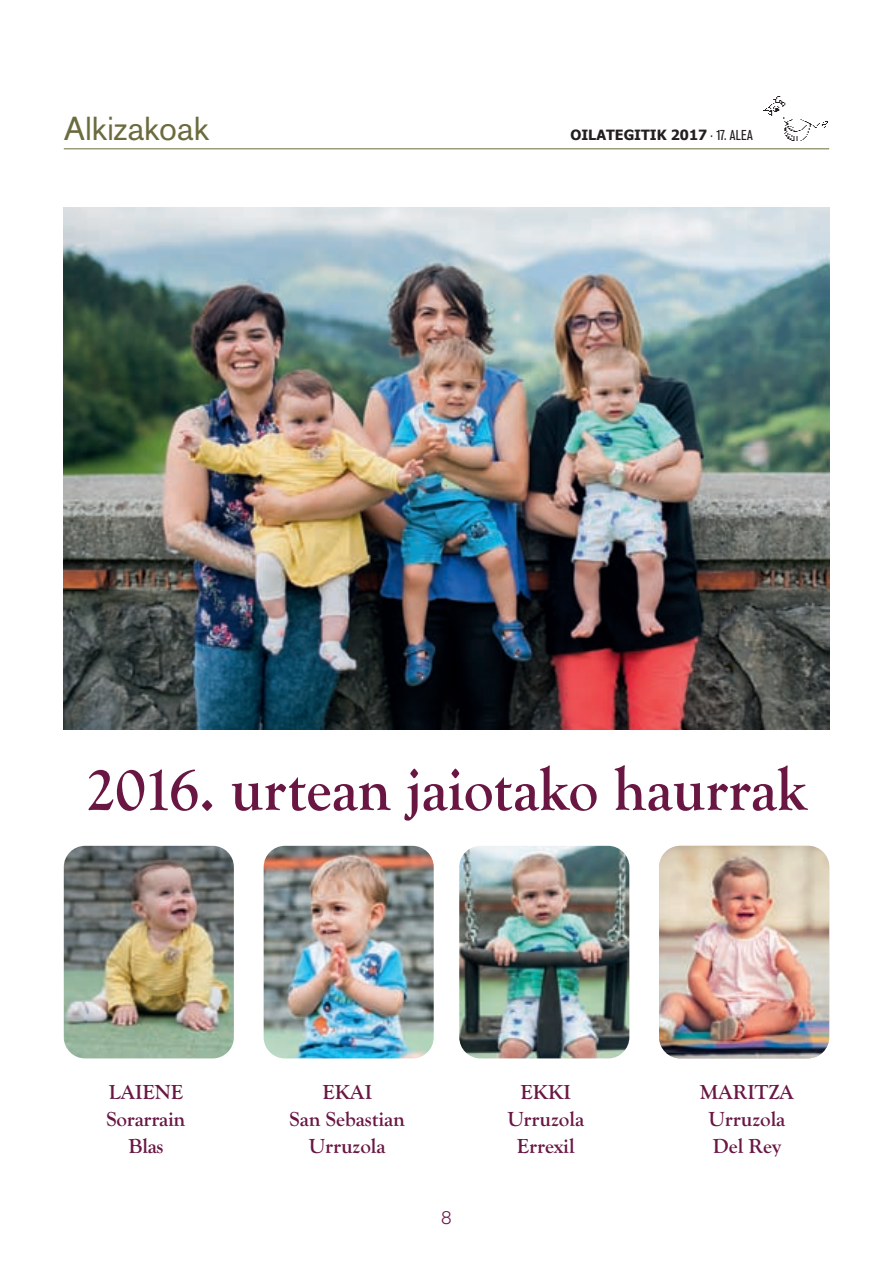
<style>
.page{position:relative;width:893px;height:1263px;background:#fff}
.page>*{position:absolute;margin:0;border:0;box-sizing:border-box;transform-origin:0 0}
.t1{font:700 63px "Goudy Old Style T";color:#691643;scale:.95 1}
.t2{font:33px "Akzidenz Grotesk BE";color:#6b6b3e}
.t3{font:700 21px/27px "Goudy Old Style T";color:#691643;text-align:center}
.t4{font:300 18px "Akzidenz Grotesk BE";color:#691643}
.t5{font:700 14.25px "Tahoma";color:#231f20}
.s1{font-family:"Akzidenz Grotesk BE";font-weight:400;font-stretch:condensed}
</style>
<div class="page">
<hr style="left:64px;top:148px;width:765px;height:1px;background:#6b6b3e">
<img style="left:763px;top:97px;width:64px;height:44px">
<img style="left:64px;top:207px;width:765px;height:523px">
<img style="left:64px;top:846px;width:170px;height:212px;border-radius:21px">
<img style="left:264px;top:846px;width:170px;height:212px;border-radius:21px">
<img style="left:459px;top:846px;width:170px;height:212px;border-radius:21px">
<img style="left:659px;top:846px;width:170px;height:212px;border-radius:21px">
<h2 class="t2" style="left:64px;top:117px;width:147px">Alkizakoak</h2>
<p class="t5" style="left:570px;top:127px;width:184px">OILATEGITIK 2017 <span class="s1">· 17. ALEA</span></p>
<h1 class="t1" style="left:86px;top:766px;width:761px">2016. urtean jaiotako haurrak</h1>
<p class="t3" style="left:289px;top:1080px;width:117px">EKAI<br>San Sebastian<br>Urruzola</p>
<p class="t3" style="left:507px;top:1080px;width:78px">EKKI<br>Urruzola<br>Errexil</p>
<p class="t3" style="left:106px;top:1080px;width:81px">LAIENE<br>Sorarrain<br>Blas</p>
<p class="t3" style="left:700px;top:1080px;width:96px">MARITZA<br>Urruzola<br>Del Rey</p>
<p class="t4" style="left:441px;top:1211px;width:12px">8</p>
</div>
